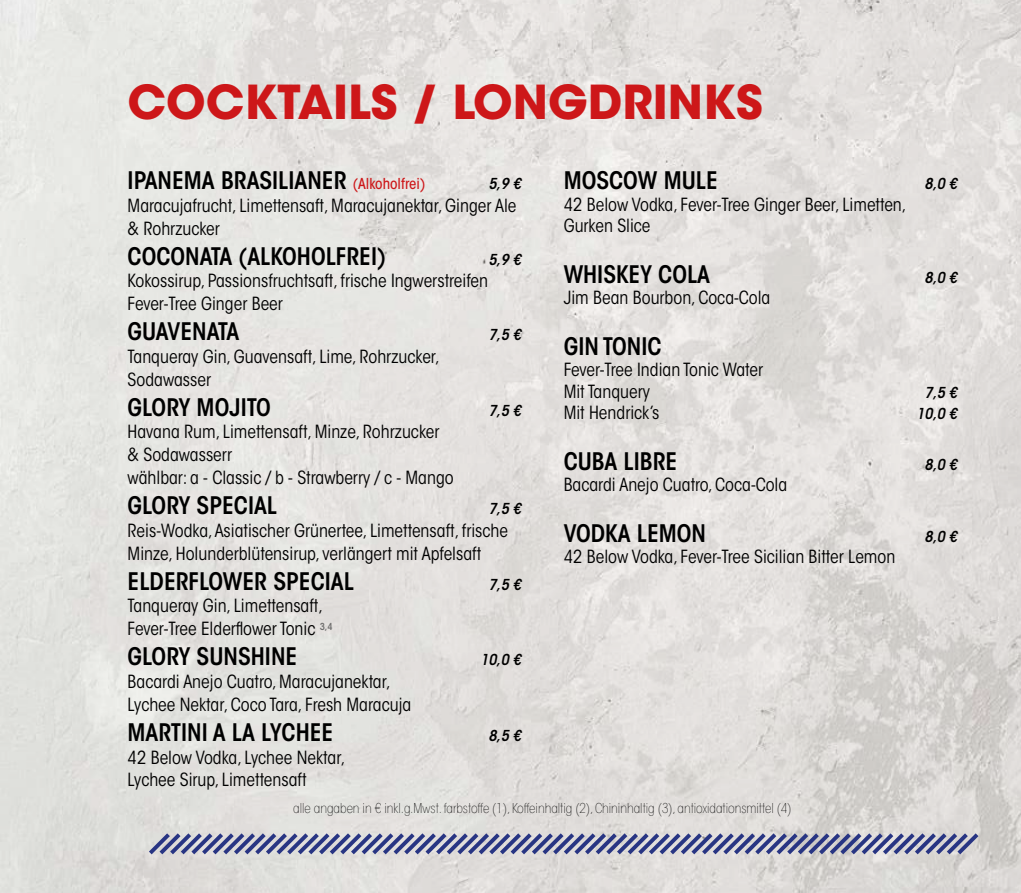
<style>
.page{position:relative;width:1021px;height:893px;background:#fff}
.page>*{position:absolute;margin:0;border:0;box-sizing:border-box;transform-origin:0 0}
.t1{font:700 46.5px "ITC Avant Garde Std";color:#cd1719}
.t2{font:600 condensed 24px "ITC Avant Garde Std";color:#000}
.t3{font:condensed 18px/22.8px "ITC Avant Garde Std";color:#000}
.t4{font:italic 600 condensed 15px "ITC Avant Garde Std";color:#000}
.t5{font:200 condensed 13.5px "ITC Avant Garde Std";color:#000}
.s1{font-weight:500;font-size:15px;color:#cd1719}
</style>
<div class="page">
<img style="left:0;top:0;width:1020px;height:893px">
<svg style="left:145px;top:829px;width:837px;height:29px;background:#a3a6bd"></svg>
<h1 class="t1" style="left:128px;top:72px;width:636px">COCKTAILS / LONGDRINKS</h1>
<h2 class="t2" style="left:128px;top:165px;width:299px">IPANEMA BRASILIANER <span class="s1">(Alkoholfrei)</span></h2>
<p class="t4" style="left:488px;top:174px;width:34px">5,9 €</p>
<p class="t3" style="left:128px;top:194px;width:390px">Maracujafrucht, Limettensaft, Maracujanektar, Ginger Ale &amp; Rohrzucker</p>
<h2 class="t2" style="left:128px;top:241px;width:260px">COCONATA (ALKOHOLFREI)</h2>
<p class="t4" style="left:488px;top:250px;width:34px">5,9 €</p>
<p class="t3" style="left:128px;top:269px;width:362px">Kokossirup, Passionsfruchtsaft, frische Ingwerstreifen<br>Fever-Tree Ginger Beer</p>
<h2 class="t2" style="left:128px;top:316px;width:113px">GUAVENATA</h2>
<p class="t4" style="left:488px;top:325px;width:34px">7,5 €</p>
<p class="t3" style="left:128px;top:345px;width:314px">Tanqueray Gin, Guavensaft, Lime, Rohrzucker,<br>Sodawasser</p>
<h2 class="t2" style="left:128px;top:392px;width:145px">GLORY MOJITO</h2>
<p class="t4" style="left:488px;top:401px;width:34px">7,5 €</p>
<p class="t3" style="left:128px;top:421px;width:327px">Havana Rum, Limettensaft, Minze, Rohrzucker &amp; Sodawasserr<br>wählbar: a - Classic / b - Strawberry / c - Mango</p>
<h2 class="t2" style="left:128px;top:490px;width:151px">GLORY SPECIAL</h2>
<p class="t4" style="left:488px;top:499px;width:34px">7,5 €</p>
<p class="t3" style="left:128px;top:519px;width:382px">Reis-Wodka, Asiatischer Grünertee, Limettensaft, frische<br>Minze, Holunderblütensirup, verlängert mit Apfelsaft</p>
<h2 class="t2" style="left:128px;top:566px;width:228px">ELDERFLOWER SPECIAL</h2>
<p class="t4" style="left:488px;top:575px;width:34px">7,5 €</p>
<p class="t3" style="left:128px;top:595px;width:207px">Tanqueray Gin, Limettensaft,<br>Fever-Tree Elderflower Tonic <sup>3,4</sup></p>
<h2 class="t2" style="left:128px;top:642px;width:171px">GLORY SUNSHINE</h2>
<p class="t4" style="left:480px;top:650px;width:42px">10,0 €</p>
<p class="t3" style="left:128px;top:670px;width:285px">Bacardi Anejo Cuatro, Maracujanektar,<br>Lychee Nektar, Coco Tara, Fresh Maracuja</p>
<h2 class="t2" style="left:128px;top:717px;width:207px">MARTINI A LA LYCHEE</h2>
<p class="t4" style="left:488px;top:726px;width:34px">8,5 €</p>
<p class="t3" style="left:128px;top:746px;width:219px">42 Below Vodka, Lychee Nektar,<br>Lychee Sirup, Limettensaft</p>
<h2 class="t2" style="left:563px;top:165px;width:156px">MOSCOW MULE</h2>
<p class="t4" style="left:924px;top:174px;width:34px">8,0 €</p>
<p class="t3" style="left:563px;top:193px;width:344px;line-height:21.6px">42 Below Vodka, Fever-Tree Ginger Beer, Limetten,<br>Gurken Slice</p>
<h2 class="t2" style="left:563px;top:259px;width:148px">WHISKEY COLA</h2>
<p class="t4" style="left:924px;top:268px;width:34px">8,0 €</p>
<p class="t3" style="left:563px;top:286px;width:208px">Jim Bean Bourbon, Coca-Cola</p>
<h2 class="t2" style="left:563px;top:331px;width:99px">GIN TONIC</h2>
<p class="t3" style="left:563px;top:359px;width:201px;line-height:21.6px">Fever-Tree Indian Tonic Water<br>Mit Tanquery</p>
<p class="t4" style="left:924px;top:383px;width:34px">7,5 €</p>
<p class="t3" style="left:563px;top:401px;width:97px">Mit Hendrick’s</p>
<p class="t4" style="left:916px;top:404px;width:42px">10,0 €</p>
<h2 class="t2" style="left:563px;top:446px;width:115px">CUBA LIBRE</h2>
<p class="t4" style="left:924px;top:455px;width:34px">8,0 €</p>
<p class="t3" style="left:563px;top:473px;width:225px">Bacardi Anejo Cuatro, Coca-Cola</p>
<h2 class="t2" style="left:563px;top:518px;width:144px">VODKA LEMON</h2>
<p class="t4" style="left:924px;top:527px;width:34px">8,0 €</p>
<p class="t3" style="left:563px;top:545px;width:333px">42 Below Vodka, Fever-Tree Sicilian Bitter Lemon</p>
<p class="t5" style="left:293px;top:800px;width:500px">alle angaben in € inkl.g.Mwst. farbstoffe (1), Koffeinhaltig (2), Chininhaltig (3), antioxidationsmittel (4)</p>
</div>
